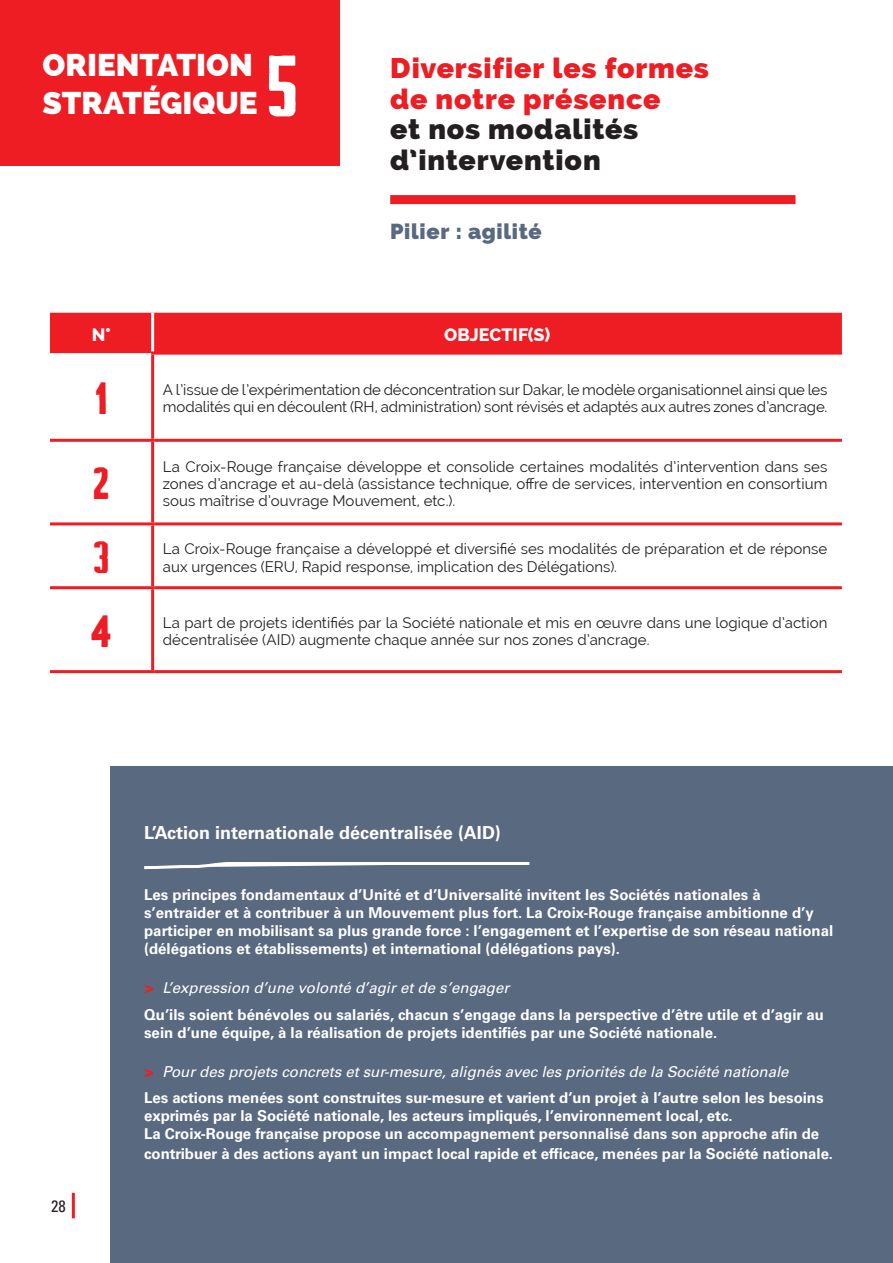
<style>
.page{position:relative;width:893px;height:1263px;background:#fff}
.page>*{position:absolute;margin:0;border:0;box-sizing:border-box;transform-origin:0 0}
.t1{font:87px "Briscoe Dispatch";color:#fff}
.titres_niveau_3{font:45px "Briscoe Dispatch";color:#ee1d23}
.t2{font:800 31.5px "Raleway";color:#fff}
.titres_niveau_1{font:800 28.5px/30.8px "Raleway";letter-spacing:.03em;color:#ee1d23}
.t3{font:800 21.75px "Raleway";letter-spacing:.03em;color:#586980}
.t4{font:700 18px "Univers LT Std";color:#fff}
.titres_niveau_3-2{font:800 18px "Raleway";color:#fff}
.t5{font:condensed 16.5px "Univers LT Std";color:#231f20}
.t6{font:700 15px/18px "Univers LT Std";color:#fff}
.titres_niveau_3-3{font:15px/17.2px "Raleway";color:#231f20}
.t7{font:italic 15px "Univers LT Std";color:#fff}
.s1{color:#231f20}
.s2{font-weight:900;font-style:normal;color:#ee1d23}
</style>
<div class="page">
<hr style="left:72px;top:1193px;width:3px;height:25px;background:#ee1d23">
<div style="left:390px;top:195px;width:405px;height:9px;background:#ee1d23"></div>
<div style="left:0;top:0;width:339px;height:166px;background:#ee1d23"></div>
<div style="left:50px;top:313px;width:792px;height:40px;background:#ee1d23"></div>
<hr style="left:151px;top:355px;width:3px;height:84px;background:#ee1d23">
<hr style="left:151px;top:442px;width:3px;height:80px;background:#ee1d23">
<hr style="left:151px;top:525px;width:3px;height:61px;background:#ee1d23">
<hr style="left:151px;top:589px;width:3px;height:81px;background:#ee1d23">
<hr style="left:50px;top:522px;width:104px;height:3px;background:#ee1d23">
<hr style="left:50px;top:439px;width:104px;height:3px;background:#ee1d23">
<hr style="left:50px;top:586px;width:104px;height:3px;background:#ee1d23">
<hr style="left:50px;top:670px;width:104px;height:3px;background:#ee1d23">
<hr style="left:151px;top:313px;width:3px;height:39px;background:#fff">
<hr style="left:151px;top:352px;width:691px;height:3px;background:#ee1d23">
<hr style="left:154px;top:439px;width:688px;height:3px;background:#ee1d23">
<hr style="left:154px;top:522px;width:688px;height:3px;background:#ee1d23">
<hr style="left:154px;top:586px;width:688px;height:3px;background:#ee1d23">
<hr style="left:154px;top:670px;width:688px;height:3px;background:#ee1d23">
<div style="left:110px;top:766px;width:783px;height:497px;background:#586980"></div>
<svg style="left:144px;top:862px;width:386px;height:8px"></svg>
<p class="t2" style="left:43px;top:47px;width:212px">ORIENTATION</p>
<p class="t2" style="left:43px;top:85px;width:217px">STRATÉGIQUE</p>
<p class="t1" style="left:267px;top:51px;width:31px">5</p>
<p class="titres_niveau_1" style="left:390px;top:53px;width:320px">Diversifier les formes de notre présence<br><span class="s1">et nos modalités d’intervention</span></p>
<p class="t3" style="left:390px;top:219px;width:153px">Pilier : agilité</p>
<p class="titres_niveau_3-2" style="left:92px;top:325px;width:21px">N°</p>
<p class="titres_niveau_3-2" style="left:444px;top:325px;width:107px">OBJECTIF(S)</p>
<p class="titres_niveau_3" style="left:96px;top:380px;width:12px">1</p>
<p class="titres_niveau_3-3" style="left:163px;top:381px;width:666px">A l’issue de l’expérimentation de déconcentration sur Dakar, le modèle organisationnel ainsi que les modalités qui en découlent (RH, administration) sont révisés et adaptés aux autres zones d’ancrage.</p>
<p class="titres_niveau_3" style="left:94px;top:465px;width:17px">2</p>
<p class="titres_niveau_3-3" style="left:163px;top:458px;width:666px;text-align:justify">La Croix-Rouge française développe et consolide certaines modalités d’intervention dans ses zones d’ancrage et au-delà (assistance technique, offre de services, intervention en consortium sous maîtrise d’ouvrage Mouvement, etc.).</p>
<p class="titres_niveau_3" style="left:94px;top:539px;width:17px">3</p>
<p class="titres_niveau_3-3" style="left:163px;top:540px;width:666px">La Croix-Rouge française a développé et diversifié ses modalités de préparation et de réponse aux urgences (ERU, Rapid response, implication des Délégations).</p>
<p class="titres_niveau_3" style="left:91px;top:613px;width:22px">4</p>
<p class="titres_niveau_3-3" style="left:163px;top:614px;width:666px">La part de projets identifiés par la Société nationale et mis en œuvre dans une logique d’action décentralisée (AID) augmente chaque année sur nos zones d’ancrage.</p>
<p class="t4" style="left:144px;top:822px;width:358px">L’Action internationale décentralisée (AID)</p>
<p class="t5" style="left:51px;top:1196px;width:16px">28</p>
<p class="t6" style="left:144px;top:886px;width:690px">Les principes fondamentaux d’Unité et d’Universalité invitent les Sociétés nationales à s’entraider et à contribuer à un Mouvement plus fort. La Croix-Rouge française ambitionne d’y participer en mobilisant sa plus grande force : l’engagement et l’expertise de son réseau national (délégations et établissements) et international (délégations pays).</p>
<p class="t7" style="left:144px;top:979px;width:367px"><span class="s2">&gt;</span> L’expression d’une volonté d’agir et de s’engager</p>
<p class="t6" style="left:144px;top:1005px;width:681px">Qu’ils soient bénévoles ou salariés, chacun s’engage dans la perspective d’être utile et d’agir au sein d’une équipe, à la réalisation de projets identifiés par une Société nationale.</p>
<p class="t7" style="left:144px;top:1063px;width:646px"><span class="s2">&gt;</span> Pour des projets concrets et sur-mesure, alignés avec les priorités de la Société nationale</p>
<p class="t6" style="left:144px;top:1089px;width:681px">Les actions menées sont construites sur-mesure et varient d’un projet à l’autre selon les besoins exprimés par la Société nationale, les acteurs impliqués, l’environnement local, etc.<br>La Croix-Rouge française propose un accompagnement personnalisé dans son approche afin de</p>
<p class="t6" style="left:144px;top:1145px;width:690px">contribuer à des actions ayant un impact local rapide et efficace, menées par la Société nationale.</p>
</div>
